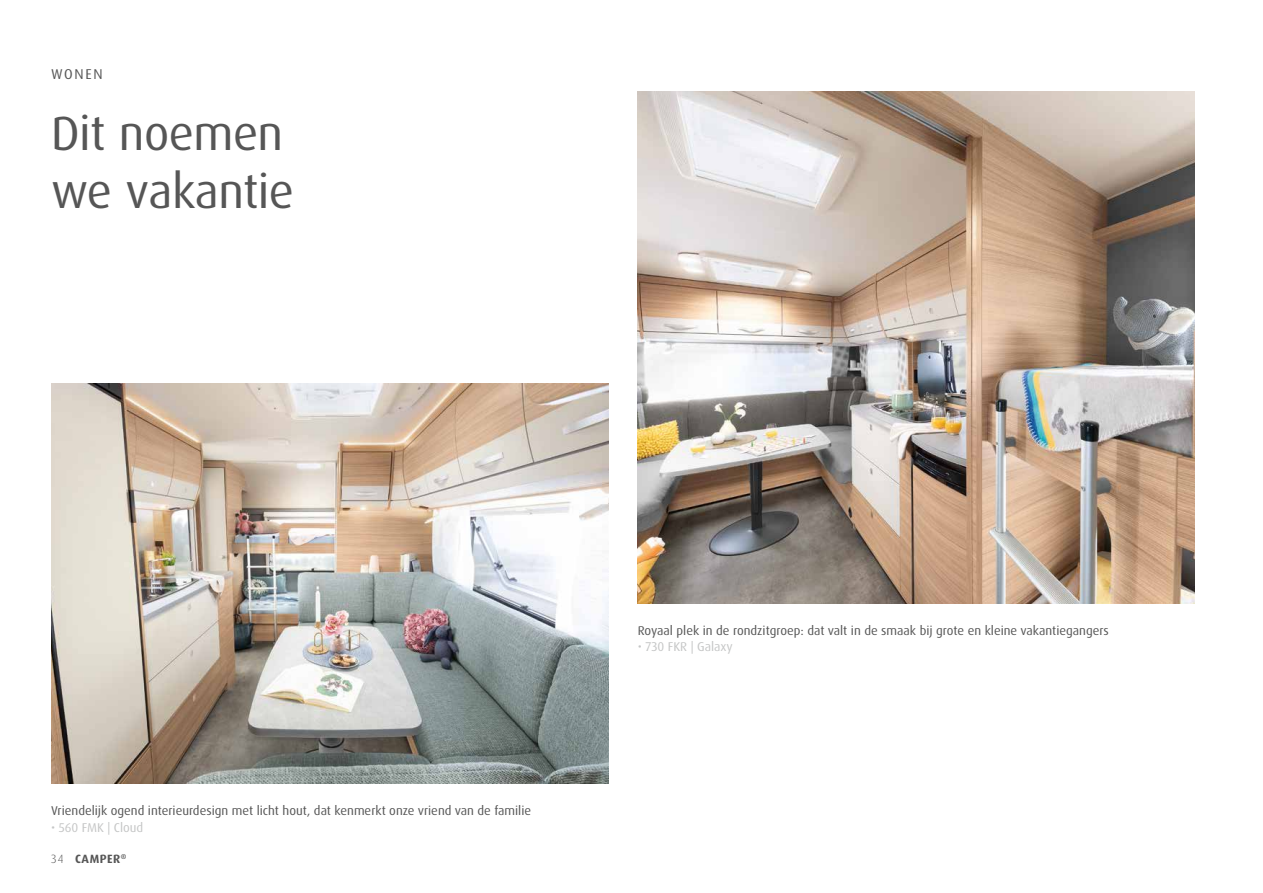
<style>
.page{position:relative;width:1263px;height:893px;background:#fff}
.page>*{position:absolute;margin:0;border:0;box-sizing:border-box;transform-origin:0 0}
.t1{font:48px/58.5px "Dax OT";letter-spacing:-.015em;color:#565656}
.t2{font:14.25px "Dax Pro";letter-spacing:.12em;color:#565656}
.t3{font:12.75px "Dax OT";color:#565656}
.t4{font:12.75px "Dax OT";color:#c5c6c6}
.t5{font:700 12px "Dax Pro";letter-spacing:.045em;color:#565656}
.t6{font:300 12px "Dax OT";color:#565656}
</style>
<div class="page">
<img style="left:638px;top:91px;width:557px;height:512px">
<img style="left:51px;top:384px;width:557px;height:400px">
<p class="t2" style="left:51px;top:65px;width:53px">WONEN</p>
<h1 class="t1" style="left:51px;top:105px;width:244px">Dit noemen we vakantie</h1>
<p class="t3" style="left:51px;top:802px;width:482px">Vriendelijk ogend interieurdesign met licht hout, dat kenmerkt onze vriend van de familie</p>
<p class="t4" style="left:51px;top:819px;width:94px">• 560 FMK | Cloud</p>
<p class="t5" style="left:75px;top:851px;width:53px">CAMPER<sup>®</sup></p>
<p class="t6" style="left:51px;top:851px;width:14px">34</p>
<p class="t3" style="left:638px;top:622px;width:472px">Royaal plek in de rondzitgroep: dat valt in de smaak bij grote en kleine vakantiegangers</p>
<p class="t4" style="left:638px;top:639px;width:96px">• 730 FKR | Galaxy</p>
</div>
